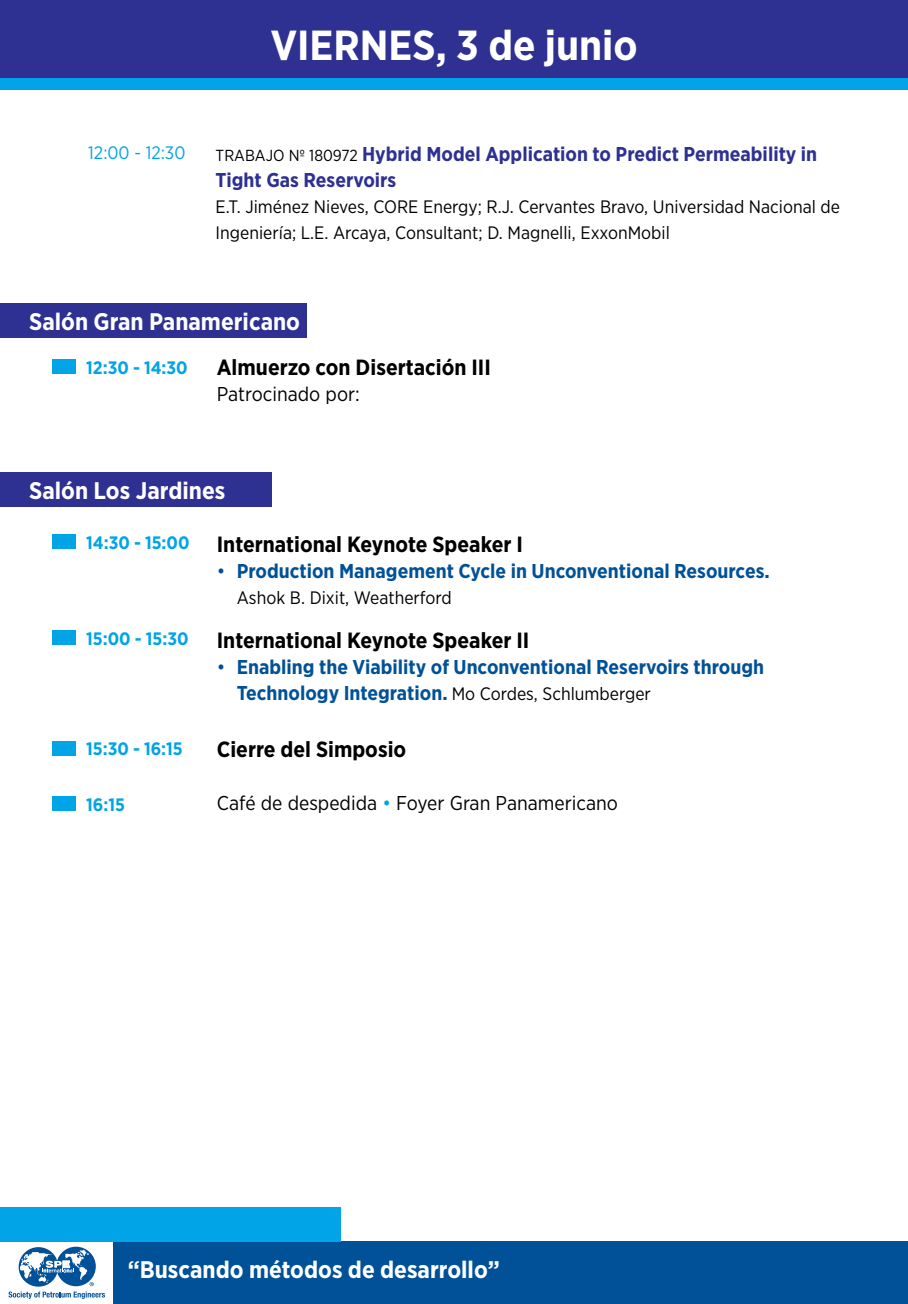
<style>
.page{position:relative;width:908px;height:1304px;background:#fff}
.page>*{position:absolute;margin:0;border:0;box-sizing:border-box;transform-origin:0 0}
.t1{font:700 42px "Gotham Narrow";color:#fff}
.t2{font:700 24px "Gotham Narrow";color:#fff}
.t3{font:700 22px "Gotham Narrow";color:#000}
.t4{font:700 20px/26px "Gotham Narrow";color:#005198}
.t5{font:700 20px/26px "Gotham Narrow";color:#2e3092}
.t6{font:20px "Gotham Narrow";color:#000}
.t7{font:18px/26px "Gotham Narrow";color:#000}
.t8{font:700 18px "Gotham Narrow";color:#00a4e7}
.t9{font:18px "Gotham Narrow";color:#00a4e7}
.s1{font-weight:400;font-size:16px;color:#000}
.s2{font-weight:400}
.s3{font-weight:400;font-size:18px;color:#000}
.s4{color:#00a4e7}
</style>
<div class="page">
<div style="left:113px;top:1242px;width:794px;height:62px;background:#005198"></div>
<div style="left:0;top:1208px;width:340px;height:34px;background:#00a4e7"></div>
<svg style="left:19px;top:1247px;width:39px;height:40px"></svg>
<div style="left:56px;top:1247px;width:40px;height:39px;background:#005199;border-radius:50%"></div>
<svg style="left:9px;top:1249px;width:96px;height:50px"></svg>
<div style="left:0;top:0;width:907px;height:89px;background:#2e3092"></div>
<div style="left:0;top:78px;width:907px;height:12px;background:#00a4e7"></div>
<div style="left:52px;top:359px;width:24px;height:14px;background:#00a4e7"></div>
<div style="left:52px;top:741px;width:24px;height:14px;background:#00a4e7"></div>
<div style="left:0;top:303px;width:306px;height:34px;background:#2e3092"></div>
<div style="left:52px;top:534px;width:24px;height:14px;background:#00a4e7"></div>
<div style="left:52px;top:630px;width:24px;height:14px;background:#00a4e7"></div>
<div style="left:0;top:472px;width:272px;height:34px;background:#2e3092"></div>
<div style="left:52px;top:796px;width:24px;height:14px;background:#00a4e7"></div>
<h1 class="t1" style="left:270px;top:18px;width:368px">VIERNES, 3 de junio</h1>
<p class="t9" style="left:88px;top:141px;width:99px">12:00 - 12:30</p>
<p class="t5" style="left:215px;top:140px;width:602px"><span class="s1">TRABAJO Nº 180972</span> Hybrid Model Application to Predict Permeability in<br>Tight Gas Reservoirs</p>
<p class="t7" style="left:215px;top:193px;width:625px">E.T. Jiménez Nieves, CORE Energy; R.J. Cervantes Bravo, Universidad Nacional de<br>Ingeniería; L.E. Arcaya, Consultant; D. Magnelli, ExxonMobil</p>
<p class="t2" style="left:29px;top:306px;width:272px">Salón Gran Panamericano</p>
<p class="t8" style="left:86px;top:356px;width:103px">12:30 - 14:30</p>
<p class="t3" style="left:217px;top:353px;width:275px">Almuerzo con Disertación III</p>
<p class="t6" style="left:217px;top:381px;width:144px">Patrocinado por:</p>
<p class="t2" style="left:29px;top:475px;width:198px">Salón Los Jardines</p>
<p class="t8" style="left:86px;top:531px;width:105px">14:30 - 15:00</p>
<p class="t8" style="left:86px;top:627px;width:104px">15:00 - 15:30</p>
<p class="t8" style="left:86px;top:738px;width:98px">15:30 - 16:15</p>
<p class="t3" style="left:217px;top:530px;width:307px">International Keynote Speaker I</p>
<p class="t4" style="left:217px;top:558px;width:554px"><span class="s2">•</span> Production Management Cycle in Unconventional Resources.</p>
<p class="t7" style="left:237px;top:584px;width:216px">Ashok B. Dixit, Weatherford</p>
<p class="t3" style="left:217px;top:626px;width:314px">International Keynote Speaker II</p>
<p class="t4" style="left:237px;top:654px;width:528px;text-indent:-20px"><span class="s2">•</span> Enabling the Viability of Unconventional Reservoirs through<br>Technology Integration. <span class="s3">Mo Cordes, Schlumberger</span></p>
<p class="t3" style="left:217px;top:735px;width:191px">Cierre del Simposio</p>
<p class="t8" style="left:86px;top:793px;width:40px">16:15</p>
<p class="t6" style="left:217px;top:791px;width:402px">Café de despedida <span class="s4">•</span> Foyer Gran Panamericano</p>
<p class="t2" style="left:128px;top:1254px;width:373px">“Buscando métodos de desarrollo”</p>
</div>
